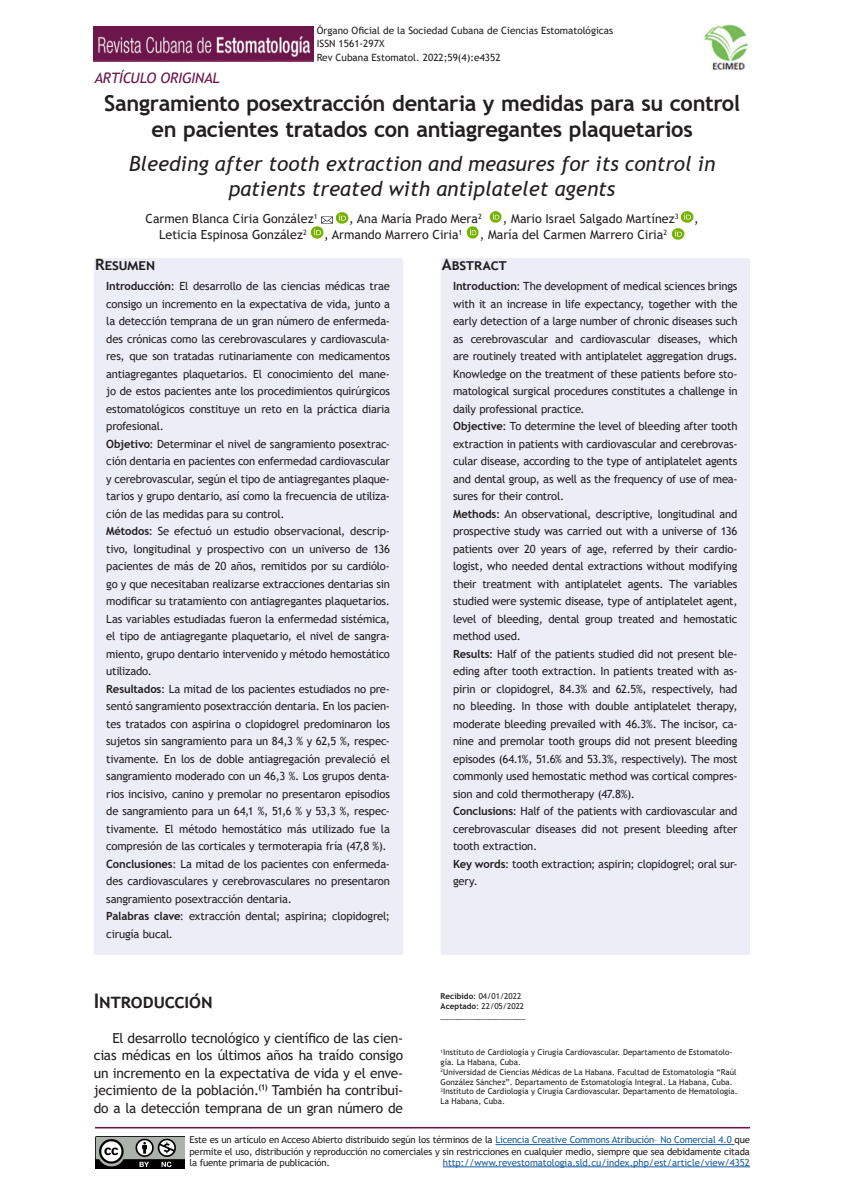
<style>
.page{position:relative;width:850px;height:1200px;background:#fff}
.page>*{position:absolute;margin:0;border:0;box-sizing:border-box;transform-origin:0 0}
._01_Título{font:700 21.88px/26.2px "Trebuchet MS";letter-spacing:-.015em;color:#231f20;text-align:center}
._02_Titulo_Lang{font:italic 20.62px/24.8px "Trebuchet MS";color:#231f20;text-align:center}
._01_Val{font:700 20px "Trebuchet MS";color:#231f20}
._04_Título_resumen{font:700 15.62px "Trebuchet MS";letter-spacing:.005em;color:#231f20}
.t1{font:italic 14.38px "Trebuchet MS";letter-spacing:-.02em;color:#6d164b}
._00_Cuerpo_de_texto{font:13.75px/17.5px "Trebuchet MS";letter-spacing:-.015em;color:#231f20;text-align:justify}
.t2{font:12.5px "Trebuchet MS";color:#231f20}
._06_Cuerpo_resumen{font:11.25px/17.5px "Trebuchet MS";letter-spacing:-.015em;color:#231f20;text-align:justify}
.t3{font:10px/13.8px "Trebuchet MS";color:#231f20}
.t4{font:9.56px/11.5px "Trebuchet MS";letter-spacing:-.02em;color:#231f20;text-align:justify}
.t5{font:9.56px "Trebuchet MS";color:#175d9e}
._06_Afiliación{font:8.12px/9.8px "Trebuchet MS";color:#231f20}
.s1{font-weight:700}
.s2{color:#175d9e}
</style>
<div class="page">
<img style="left:703px;top:24px;width:46px;height:46px">
<hr style="left:496px;top:1144px;width:239px;height:1px;background:#175d9e">
<hr style="left:443px;top:1167px;width:307px;height:1px;background:#175d9e">
<img style="left:95px;top:1136px;width:90px;height:33px">
<hr style="left:95px;top:1127px;width:655px;height:1px;background:#6d164b">
<img style="left:94px;top:26px;width:219px;height:36px">
<img style="left:489px;top:211px;width:13px;height:12px">
<svg style="left:311px;top:212px;width:38px;height:27px"></svg>
<img style="left:466px;top:226px;width:13px;height:13px">
<svg style="left:672px;top:211px;width:22px;height:29px"></svg>
<div style="left:94px;top:258px;width:309px;height:697px;background:#ededf7;border-radius:2px"></div>
<div style="left:441px;top:258px;width:309px;height:697px;background:#ededf7;border-radius:2px"></div>
<p class="t1" style="left:94px;top:69px;width:127px">ARTÍCULO ORIGINAL</p>
<p class="t3" style="left:317px;top:23px;width:298px">Órgano Oficial de la Sociedad Cubana de Ciencias Estomatológicas<br>ISSN 1561-297X<br>Rev Cubana Estomatol. 2022;59(4):e4352</p>
<p class="_01_Título" style="left:104px;top:90px;width:638px">Sangramiento posextracción dentaria y medidas para su control en pacientes tratados con antiagregantes plaquetarios</p>
<p class="_02_Titulo_Lang" style="left:129px;top:151px;width:588px">Bleeding after tooth extraction and measures for its control in patients treated with antiplatelet agents</p>
<p class="t2" style="left:146px;top:211px;width:173px">Carmen Blanca Ciria González<sup>1</sup></p>
<p class="t2" style="left:349px;top:211px;width:134px">, Ana María Prado Mera<sup>2</sup></p>
<p class="t2" style="left:503px;top:211px;width:177px">, Mario Israel Salgado Martínez<sup>3</sup></p>
<p class="t2" style="left:694px;top:211px;width:6px">,</p>
<p class="t2" style="left:159px;top:227px;width:149px">Leticia Espinosa González<sup>2</sup></p>
<p class="t2" style="left:324px;top:227px;width:140px">, Armando Marrero Ciria<sup>1</sup></p>
<p class="t2" style="left:480px;top:227px;width:189px">, María del Carmen Marrero Ciria<sup>2</sup></p>
<p class="_04_Título_resumen" style="left:95px;top:254px;width:62px">Resumen</p>
<p class="_06_Cuerpo_resumen" style="left:106px;top:277px;width:285px"><span class="s1">Introducción</span>: El desarrollo de las ciencias médicas trae consigo un incremento en la expectativa de vida, junto a la detección temprana de un gran número de enfermeda&shy;des crónicas como las cerebrovasculares y cardiovascula&shy;res, que son tratadas rutinariamente con medicamentos antiagregantes plaquetarios. El conocimiento del mane&shy;jo de estos pacientes ante los procedimientos quirúrgicos estomatológicos constituye un reto en la práctica diaria profesional.</p>
<p class="_06_Cuerpo_resumen" style="left:106px;top:435px;width:285px"><span class="s1">Objetivo</span>: Determinar el nivel de sangramiento posextrac&shy;ción dentaria en pacientes con enfermedad cardiovascular y cerebrovascular, según el tipo de antiagregantes plaque&shy;tarios y grupo dentario, así como la frecuencia de utiliza&shy;ción de las medidas para su control.</p>
<p class="_06_Cuerpo_resumen" style="left:106px;top:522px;width:285px"><span class="s1">Métodos</span>: Se efectuó un estudio observacional, descrip&shy;tivo, longitudinal y prospectivo con un universo de 136 pacientes de más de 20 años, remitidos por su cardiólo&shy;go y que necesitaban realizarse extracciones dentarias sin modificar su tratamiento con antiagregantes plaquetarios.<br>Las variables estudiadas fueron la enfermedad sistémica, el tipo de antiagregante plaquetario, el nivel de sangra&shy;miento, grupo dentario intervenido y método hemostático utilizado.</p>
<p class="_06_Cuerpo_resumen" style="left:106px;top:680px;width:285px"><span class="s1">Resultados</span>: La mitad de los pacientes estudiados no pre&shy;sentó sangramiento posextracción dentaria. En los pacien&shy;tes tratados con aspirina o clopidogrel predominaron los sujetos sin sangramiento para un 84,3 % y 62,5 %, respec&shy;tivamente. En los de doble antiagregación prevaleció el sangramiento moderado con un 46,3 %. Los grupos denta&shy;rios incisivo, canino y premolar no presentaron episodios de sangramiento para un 64,1 %, 51,6 % y 53,3 %, respec&shy;tivamente. El método hemostático más utilizado fue la compresión de las corticales y termoterapia fría (47,8 %).</p>
<p class="_06_Cuerpo_resumen" style="left:106px;top:855px;width:285px"><span class="s1">Conclusiones</span>: La mitad de los pacientes con enfermeda&shy;des cardiovasculares y cerebrovasculares no presentaron sangramiento posextracción dentaria.</p>
<p class="_06_Cuerpo_resumen" style="left:106px;top:907px;width:285px"><span class="s1">Palabras clave</span>: extracción dental; aspirina; clopidogrel; cirugía bucal.</p>
<p class="_04_Título_resumen" style="left:442px;top:254px;width:66px">Abstract</p>
<p class="_06_Cuerpo_resumen" style="left:453px;top:277px;width:286px"><span class="s1">Introduction</span>: The development of medical sciences brings with it an increase in life expectancy, together with the early detection of a large number of chronic diseases such as cerebrovascular and cardiovascular diseases, which are routinely treated with antiplatelet aggregation drugs.<br>Knowledge on the treatment of these patients before sto&shy;matological surgical procedures constitutes a challenge in daily professional practice.</p>
<p class="_06_Cuerpo_resumen" style="left:453px;top:417px;width:286px"><span class="s1">Objective</span>: To determine the level of bleeding after tooth extraction in patients with cardiovascular and cerebrovas&shy;cular disease, according to the type of antiplatelet agents and dental group, as well as the frequency of use of mea&shy;sures for their control.</p>
<p class="_06_Cuerpo_resumen" style="left:453px;top:505px;width:286px"><span class="s1">Methods</span>: An observational, descriptive, longitudinal and prospective study was carried out with a universe of 136 patients over 20 years of age, referred by their cardio&shy;logist, who needed dental extractions without modifying their treatment with antiplatelet agents. The variables studied were systemic disease, type of antiplatelet agent, level of bleeding, dental group treated and hemostatic method used.</p>
<p class="_06_Cuerpo_resumen" style="left:453px;top:645px;width:286px"><span class="s1">Results</span>: Half of the patients studied did not present ble&shy;eding after tooth extraction. In patients treated with as&shy;pirin or clopidogrel, 84.3% and 62.5%, respectively, had no bleeding. In those with double antiplatelet therapy, moderate bleeding prevailed with 46.3%. The incisor, ca&shy;nine and premolar tooth groups did not present bleeding episodes (64.1%, 51.6% and 53.3%, respectively). The most commonly used hemostatic method was cortical compres&shy;sion and cold thermotherapy (47.8%).</p>
<p class="_06_Cuerpo_resumen" style="left:453px;top:802px;width:286px"><span class="s1">Conclusions</span>: Half of the patients with cardiovascular and cerebrovascular diseases did not present bleeding after tooth extraction.</p>
<p class="_06_Cuerpo_resumen" style="left:453px;top:855px;width:286px"><span class="s1">Key words</span>: tooth extraction; aspirin; clopidogrel; oral sur&shy;gery.</p>
<p class="_01_Val" style="left:94px;top:988px;width:120px">Introducción</p>
<p class="_00_Cuerpo_de_texto" style="left:94px;top:1029px;width:311px;text-indent:19px">El desarrollo tecnológico y científico de las cien&shy;cias médicas en los últimos años ha traído consigo un incremento en la expectativa de vida y el enve&shy;jecimiento de la población.<sup>(1)</sup> También ha contribui&shy;do a la detección temprana de un gran número de</p>
<p class="_06_Afiliación" style="left:441px;top:991px;width:82px"><span class="s1">Recibido</span>: 04/01/2022</p>
<p class="_06_Afiliación" style="left:441px;top:1001px;width:85px"><span class="s1">Aceptado</span>: 22/05/2022</p>
<p class="_06_Afiliación" style="left:441px;top:1011px;width:87px">____________________</p>
<p class="_06_Afiliación" style="left:441px;top:1047px;width:293px"><sup>1</sup>Instituto de Cardiología y Cirugía Cardiovascular. Departamento de Estomatolo&shy;gía. La Habana, Cuba.</p>
<p class="_06_Afiliación" style="left:441px;top:1067px;width:297px"><sup>2</sup>Universidad de Ciencias Médicas de La Habana. Facultad de Estomatología “Raúl<br>González Sánchez”. Departamento de Estomatología Integral. La Habana, Cuba.</p>
<p class="_06_Afiliación" style="left:441px;top:1086px;width:299px"><sup>3</sup>Instituto de Cardiología y Cirugía Cardiovascular. Departamento de Hematología.<br>La Habana, Cuba.</p>
<p class="t4" style="left:190px;top:1134px;width:562px">Este es un artículo en Acceso Abierto distribuido según los términos de la <span class="s2">Licencia Creative Commons Atribución– No Comercial 4.0</span> que permite el uso, distribución y reproducción no comerciales y sin restricciones en cualquier medio, siempre que sea debidamente citada la fuente primaria de publicación.</p>
<p class="t5" style="left:443px;top:1156px;width:309px">http://www.revestomatologia.sld.cu/index.php/est/article/view/4352</p>
</div>
